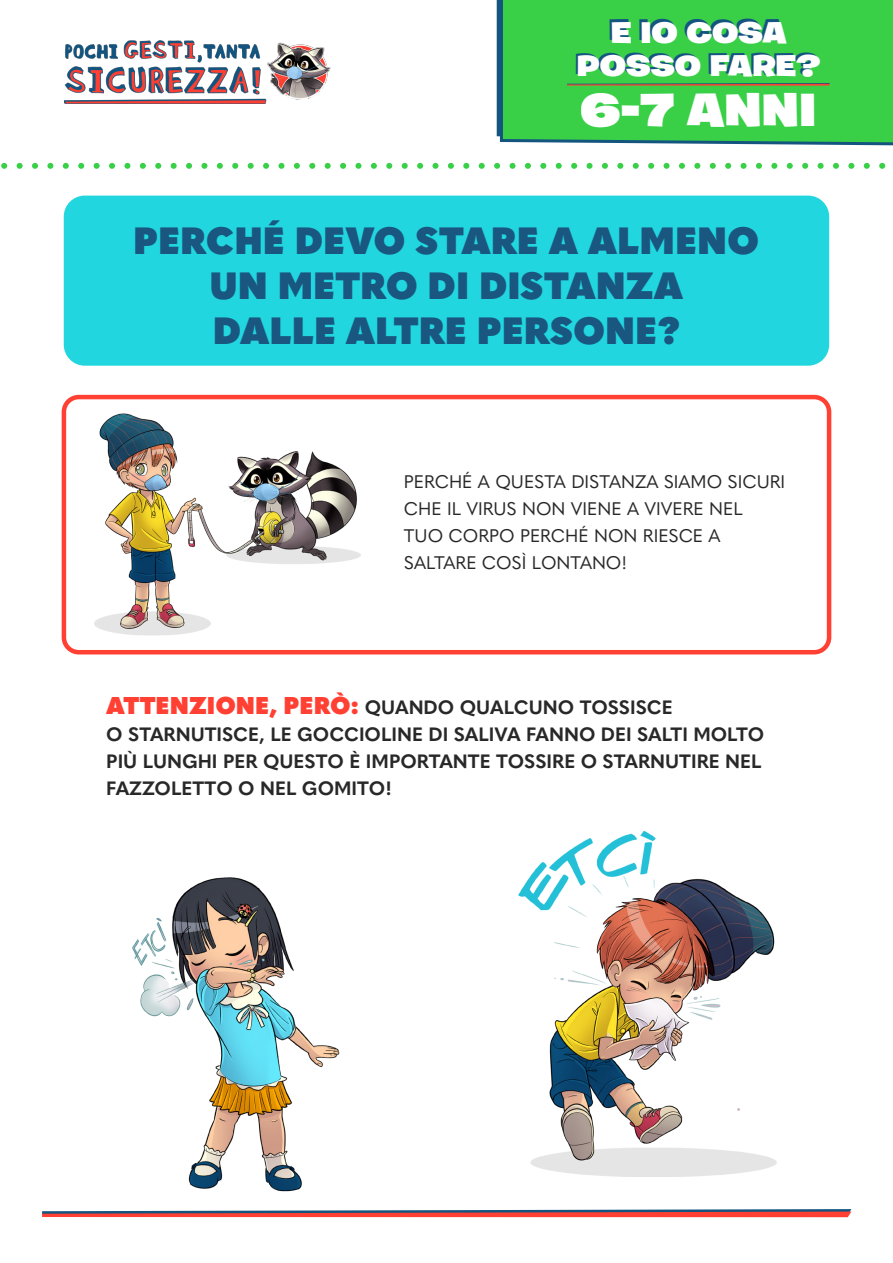
<style>
.page{position:relative;width:893px;height:1263px;background:#fff}
.page>*{position:absolute;margin:0;border:0;box-sizing:border-box;transform-origin:0 0}
.t1{font:900 46.5px "Burbank Big Wide";color:#fff}
.t2{font:800 37.5px/45px "Quasimoda";color:#1a5780;text-align:center}
.t3{font:900 29.85px/33.3px "Burbank Big Wide";color:#fff;text-align:center}
.t4{font:700 19.05px/27px "Quasimoda";color:#282828}
.t5{font:18px/27px "Quasimoda";color:#282828}
.s1{font-weight:800;font-size:24px;color:#ff4033}
</style>
<div class="page">
<img style="left:61px;top:360px;width:306px;height:295px">
<svg style="left:42px;top:1209px;width:809px;height:8px;background:#b66268"></svg>
<svg style="left:1px;top:163px;width:885px;height:6px"></svg>
<div style="left:64px;top:196px;width:765px;height:170px;background:#21d6df;border-radius:21px"></div>
<img style="left:64px;top:41px;width:267px;height:63px">
<div style="left:498px;top:0;width:395px;height:146px;background:#39d048"></div>
<svg style="left:567px;top:83px;width:263px;height:3px"></svg>
<div style="left:62px;top:395px;width:769px;height:259px;border:4px solid #ff4033;border-radius:15px"></div>
<img style="left:132px;top:877px;width:208px;height:315px">
<img style="left:518px;top:830px;width:259px;height:347px">
<p class="t3" style="left:577px;top:16px;width:245px">E IO COSA<br>POSSO FARE?</p>
<h1 class="t1" style="left:581px;top:80px;width:237px">6-7 ANNI</h1>
<p class="t2" style="left:133px;top:215px;width:628px">PERCHÉ DEVO STARE A ALMENO<br>UN METRO DI DISTANZA<br>DALLE ALTRE PERSONE?</p>
<p class="t5" style="left:404px;top:467px;width:383px">PERCHÉ A QUESTA DISTANZA SIAMO SICURI<br>CHE IL VIRUS NON VIENE A VIVERE NEL<br>TUO CORPO PERCHÉ NON RIESCE A<br>SALTARE COSÌ LONTANO!</p>
<p class="t4" style="left:106px;top:692px;width:659px"><span class="s1">ATTENZIONE, PERÒ:</span> QUANDO QUALCUNO TOSSISCE<br>O STARNUTISCE, LE GOCCIOLINE DI SALIVA FANNO DEI SALTI MOLTO PIÙ LUNGHI PER QUESTO È IMPORTANTE TOSSIRE O STARNUTIRE NEL FAZZOLETTO O NEL GOMITO!</p>
</div>
